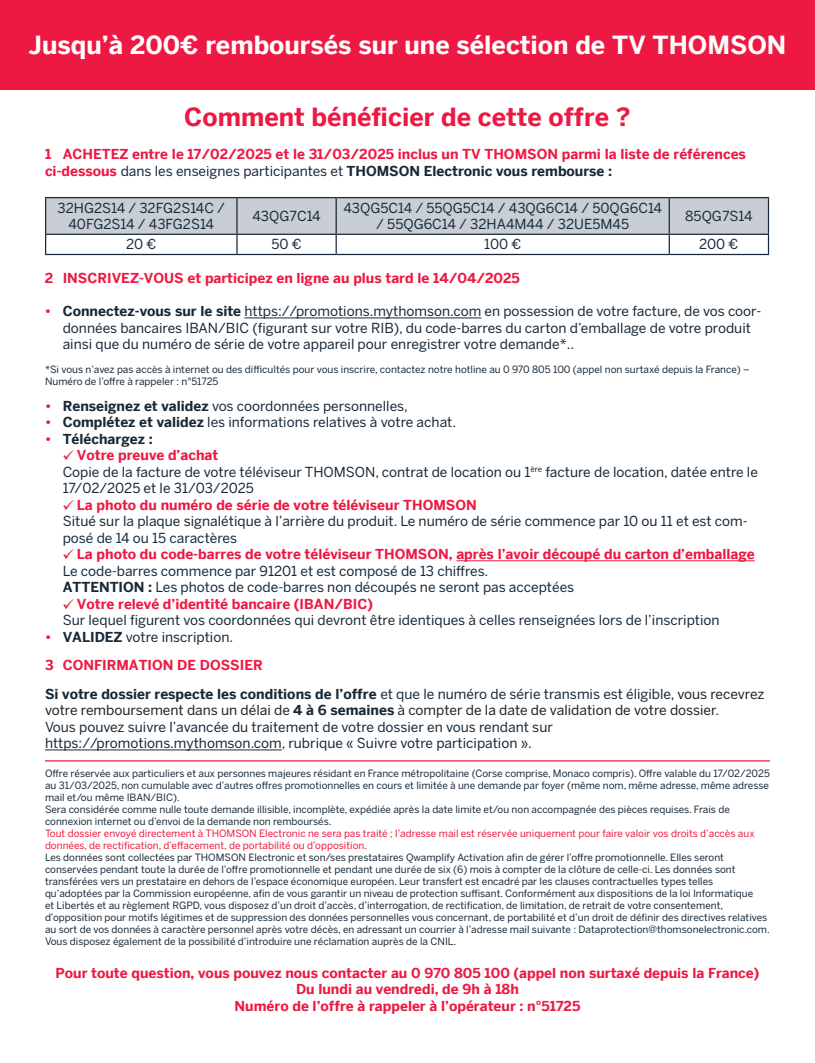
<style>
.page{position:relative;width:815px;height:1063px;background:#fff}
.page>*{position:absolute;margin:0;border:0;box-sizing:border-box;transform-origin:0 0}
.t1{font:700 25px "Benton Sans";color:#fff}
.t2{font:700 25px "Benton Sans";color:#ed1943}
.t3{font:13.75px/16.5px "Benton Sans";color:#172938}
.t4{font:700 13.75px/16.5px "Benton Sans";color:#ed1943;text-align:center}
.t5{font:700 13.75px/28.5px "Benton Sans";color:#172938}
.t6{font:10px/12px "Benton Sans";color:#172938}
.t7{font:10px/12px "Benton Sans";color:#ed1943}
.t8{font:8px "Benton Sans";color:#172938}
.s1{font-weight:700;color:#ed1943}
.s2{font-weight:700}
.s3{font-family:"Guifxv 2 Transports";font-weight:400}
.s4{font-family:"Guifxv 2 Transports";color:#ed1943}
.s5{color:#ed1943}
.s6{font-weight:400}
.s7{font-weight:400;color:#202124}
.s8{color:#202124}
</style>
<div class="page">
<div style="left:0;top:0;width:815px;height:90px;background:#ed1943"></div>
<hr style="left:244px;top:317px;width:237px;height:1px;background:#172938">
<hr style="left:456px;top:560px;width:299px;height:1px;background:#ed1943">
<hr style="left:45px;top:749px;width:237px;height:1px;background:#172938">
<hr style="left:45px;top:197px;width:192px;height:1px;background:#172938">
<hr style="left:237px;top:197px;width:99px;height:1px;background:#172938">
<hr style="left:336px;top:197px;width:333px;height:1px;background:#172938">
<hr style="left:669px;top:197px;width:100px;height:1px;background:#172938">
<svg style="left:45px;top:198px;width:724px;height:56px"></svg>
<hr style="left:45px;top:254px;width:192px;height:1px;background:#172938">
<hr style="left:237px;top:254px;width:99px;height:1px;background:#172938">
<hr style="left:336px;top:254px;width:333px;height:1px;background:#172938">
<hr style="left:669px;top:254px;width:100px;height:1px;background:#172938">
<hr style="left:45px;top:760px;width:725px;height:2px;background:#ed1943">
<h1 class="t1" style="left:29px;top:30px;width:759px">Jusqu à’ 200€ remboursés sur une sélection de TV THOMSON</h1>
<h1 class="t2" style="left:184px;top:102px;width:448px">Comment bénéficier de cette offre ?</h1>
<h2 class="t4" style="left:63px;top:146px;width:685px">ACHETEZ entre le 17/02/2025 et le 31/03/2025 inclus un TV THOMSON parmi la liste de références</h2>
<h2 class="t3" style="left:45px;top:146px;width:569px"><span class="s1">1<br>ci-dessous</span> dans les enseignes participantes et <span class="s2">THOMSON Electronic vous rembourse :</span></h2>
<h2 class="t3" style="left:57px;top:199px;width:169px">32HG S2 14 / 32FG S2 14C /</h2>
<h2 class="t3" style="left:343px;top:199px;width:320px">43QG C5 14 / 55QG C5 14 / 43QG6C14 / 50QG6C14</h2>
<h2 class="t3" style="left:685px;top:208px;width:69px">85QG S7 14</h2>
<h2 class="t3" style="left:252px;top:208px;width:70px">43QG C7 14</h2>
<h2 class="t3" style="left:68px;top:216px;width:147px">40FG S2 14 / 43FG S2 14</h2>
<h2 class="t3" style="left:376px;top:216px;width:254px">/ 55QG6C14 / 32HA4M44 / 32UE M5 45</h2>
<h2 class="t4" style="left:45px;top:270px;width:10px">2</h2>
<h2 class="t4" style="left:45px;top:303px;width:8px">•</h2>
<h2 class="t3" style="left:126px;top:236px;width:32px">20€</h2>
<h2 class="t4" style="left:63px;top:270px;width:459px">INSCRIVEZ-VOUS et participez en ligne au plus tard le 14/04/2025</h2>
<h2 class="t3" style="left:271px;top:236px;width:32px">50€</h2>
<h2 class="t3" style="left:484px;top:236px;width:39px">100 €</h2>
<h2 class="t3" style="left:699px;top:236px;width:41px">200 €</h2>
<h2 class="t3" style="left:63px;top:303px;width:700px"><span class="s2">Connectez-vous sur le site</span> https://promotions.mythomson.com en possession de votre facture, de vos coor-</h2>
<h2 class="t3" style="left:63px;top:319px;width:690px">données bancaires IBAN/BIC (figurant sur votre RIB ,) du code-barres du carton ’d emballage de votre produit</h2>
<h2 class="t3" style="left:63px;top:336px;width:513px">ainsi que du numéro de série de votre appareil pour enregistrer votre demande*..</h2>
<p class="t6" style="left:45px;top:363px;width:706px">*Si vous ’n avez pas accès à internet ou des difficultés pour vous inscrire, contactez notre hotline au 0 970 805 100 (appel non surtaxé depuis la France –(<br>Numéro de ’l offre à rappeler n: °51725</p>
<h2 class="t3" style="left:63px;top:397px;width:347px"><span class="s2">Renseignez et validez</span> vos coordonnées personnelles,</h2>
<h2 class="t4" style="left:45px;top:397px;width:8px">•</h2>
<h2 class="t4" style="left:45px;top:414px;width:8px">•</h2>
<h2 class="t4" style="left:45px;top:430px;width:8px">•</h2>
<h2 class="t4" style="left:45px;top:628px;width:8px">•</h2>
<h2 class="t3" style="left:63px;top:414px;width:395px"><span class="s2">Complétez et validez</span> les informations relatives à votre achat.</h2>
<h2 class="t5" style="left:63px;top:424px;width:92px">Téléchargez :</h2>
<h2 class="t4" style="left:63px;top:447px;width:157px"><span class="s3">Z</span> Votre preuve d’achat</h2>
<p class="t8" style="left:530px;top:464px;width:13px">ère</p>
<h2 class="t3" style="left:63px;top:463px;width:469px">Copie de la facture de votre téléviseur THOMSON, contrat de location ou 1<br>17/02/2025 et le 31/03/2025<br><span class="s4">Z</span> <span class="s1">La photo du numéro de série de votre téléviseur THOMSON</span></h2>
<h2 class="t3" style="left:63px;top:529px;width:176px">posé de 14 ou 15 caractères</h2>
<h2 class="t3" style="left:545px;top:463px;width:214px">facture de location, datée entre le</h2>
<h2 class="t3" style="left:63px;top:513px;width:686px">Situé sur la plaque signalétique ’là arrière du produit. Le numéro de série commence par 10 ou 11 et est com-</h2>
<p class="t3" style="left:63px;top:546px;width:694px"><span class="s4">Z</span> <span class="s1">La photo du code-barres de votre téléviseur THOMSON, après ’l avoir découpé du carton d’emballage </span>Le code-barres commence par 91201 et est composé de 13 chiffres.<br><span class="s2">ATTENTION :</span> Les photos de code-barres non découpés ne seront pas acceptées<br><span class="s4">Z</span> <span class="s1">Votre relevé d’identité bancaire (IBAN/BIC(<br></span>Sur lequel figurent vos coordonnées qui devront être identiques à celles renseignées lors de ’l inscription <span class="s2">VALIDEZ</span> votre inscription.</p>
<h2 class="t4" style="left:63px;top:657px;width:202px">CONFIRMATION DE DOSSIER</h2>
<h2 class="t5" style="left:45px;top:651px;width:721px"><span class="s5">3<br></span>Si votre dossier respecte les conditions de ’l offre <span class="s6">et que le numéro de série transmis est éligible</span><span class="s7">, vous recevrez</span></h2>
<p class="t3" style="left:45px;top:702px;width:676px"><span class="s8">votre remboursement dans un délai de</span> <span class="s2">4 6à semaines</span> <span class="s8">à compter de la date de validation de votre dossier</span>.<br>Vous pouvez suivre ’l avancée du traitement de votre dossier en vous rendant sur https://promotions.mythomson.com, rubrique « Suivre votre participation .«</p>
<p class="t6" style="left:45px;top:767px;width:726px">Offre réservée aux particuliers et aux personnes majeures résidant en France métropolitaine (Corse comprise, Monaco compris .) Offre valable du 17/02/2025 au 31/03/2025, non cumulable avec ’d autres offres promotionnelles en cours et limitée à une demande par foyer (même nom, même adresse, même adresse mail et/ou même IBAN/BIC .(<br>Sera considérée comme nulle toute demande illisible, incomplète, expédiée après la date limite et/ou non accompagnée des pièces requises. Frais de connexion internet ou ’d envoi de la demande non remboursés.</p>
<p class="t7" style="left:45px;top:827px;width:711px">Tout dossier envoyé directement à THOMSON Electronic ne sera pas traité ; ’l adresse mail est réservée uniquement pour faire valoir vos droits ’d accès aux données, de rectification ’d, effacement, de portabilité ou ’d opposition.</p>
<p class="t6" style="left:45px;top:851px;width:726px">Les données sont collectées par THOMSON Electronic et son/ses prestataires Qwamplify Activation afin de gérer ’l offre promotionnelle. Elles seront conservées pendant toute la durée de ’l offre promotionnelle et pendant une durée de six (6) mois à compter de la clôture de celle-ci. Les données sont transférées vers un prestataire en dehors de ’l espace économique européen. Leur transfert est encadré par les clauses contractuelles types telles qu’adoptées par la Commission européenne, afin de vous garantir un niveau de protection suffisant. Conformément aux dispositions de la loi Informatique<br>et Libertés et au règlement RGPD, vous disposez ’d un droit ’d accès ’d, interrogation, de rectification, de limitation, de retrait de votre consentement,<br>’d opposition pour motifs légitimes et de suppression des données personnelles vous concernant, de portabilité et ’d un droit de définir des directives relatives au sort de vos données à caractère personnel après votre décès, en adressant un courrier ’là adresse mail suivante : Dataprotection@thomsonelectronic.com.<br>Vous disposez également de la possibilité ’d introduire une réclamation auprès de la CNIL.</p>
<h2 class="t4" style="left:56px;top:964px;width:705px">Pour toute question, vous pouvez nous contacter au 0 970 805 100 (appel non surtaxé depuis la France(<br>Du lundi au vendredi, de 9h à 18h<br>Numéro de ’l offre à rappeler ’là opérateur n: °51725</h2>
</div>
